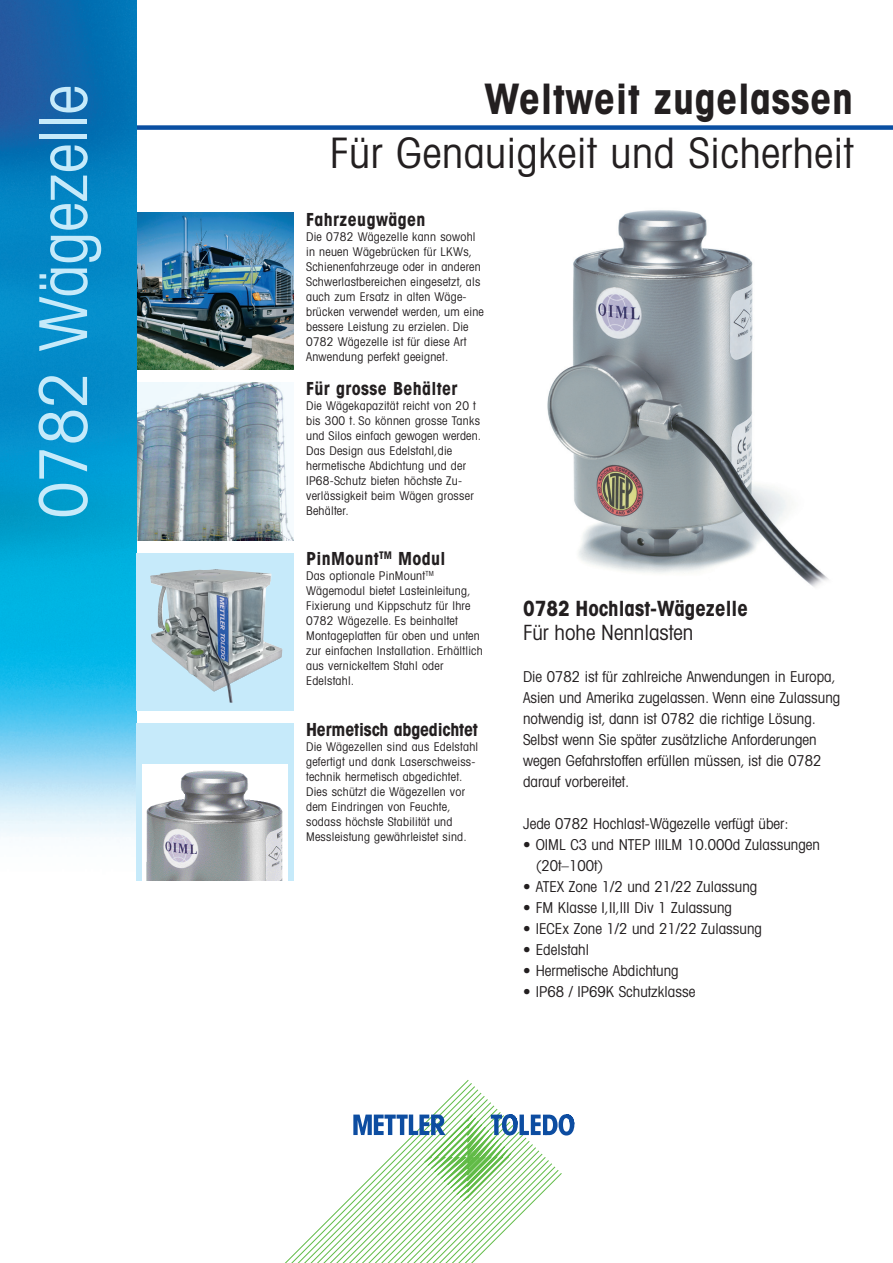
<style>
.page{position:relative;width:893px;height:1263px;background:#fff}
.page>*{position:absolute;margin:0;border:0;box-sizing:border-box;transform-origin:0 0}
.t1{font:66px "Avant Gardefor MT Bk";color:#c6eafa}
._1___Titel{font:42px "Avant Gardefor MT Bk";letter-spacing:.015em;color:#231f20}
._1___Titel-2{font:42px "Avant Gardefor MT Bd";letter-spacing:.015em;color:#231f20}
._3___Lauftext_10_14{font:21px "Avant Gardefor MT Bd";color:#231f20}
._3___Lauftext_10_14-2{font:21px "Avant Gardefor MT Bk";color:#231f20}
.Lauf10_14{font:18px "Avant Gardefor MT Bd";letter-spacing:.02em;color:#231f20}
.Lauf10_14-2{font:18px "Avant Gardefor MT Bd";letter-spacing:-.01em;color:#231f20}
.Lauftext_10_14{font:15px/21px "Avant Gardefor MT Bk";color:#231f20}
.Bildlegende_linksbün{font:12px/15px "Avant Gardefor MT Bk";letter-spacing:.02em;color:#231f20}
.Lauf10_14-3{font:12px/15px "Avant Gardefor MT Bk";letter-spacing:.02em;color:#231f20}
</style>
<div class="page">
<img style="left:136px;top:213px;width:157px;height:157px">
<img style="left:136px;top:383px;width:157px;height:157px">
<div style="left:111px;top:125px;width:782px;height:5px;background:#0a4fa2"></div>
<img style="left:0;top:0;width:136px;height:838px">
<svg style="left:285px;top:1080px;width:250px;height:183px"></svg>
<svg style="left:353px;top:1114px;width:221px;height:87px"></svg>
<div style="left:136px;top:553px;width:157px;height:157px;background:#c6eafa"></div>
<img style="left:150px;top:569px;width:132px;height:134px">
<div style="left:136px;top:723px;width:157px;height:158px;background:#c6eafa"></div>
<img style="left:142px;top:764px;width:146px;height:117px">
<img style="left:547px;top:210px;width:282px;height:377px">
<p class="t1" style="left:23px;top:518px;width:435px;rotate:-90deg">0782 Wägezelle</p>
<p class="_1___Titel-2" style="left:484px;top:72px;width:370px">Weltweit zugelassen</p>
<p class="_1___Titel" style="left:330px;top:127px;width:525px">Für Genauigkeit und Sicherheit</p>
<p class="Lauf10_14" style="left:306px;top:208px;width:121px">Fahrzeugwägen</p>
<p class="Lauf10_14-3" style="left:306px;top:229px;width:179px">Die 0782 Wägezelle kann sowohl in neuen Wägebrücken für LKWs,<br>Schienenfahrzeuge oder in anderen<br>Schwerlastbereichen eingesetzt, als auch zum Ersatz in alten Wäge&shy;brücken verwendet werden, um eine bessere Leistung zu erzielen. Die<br>0782 Wägezelle ist für diese Art<br>Anwendung perfekt geeignet.</p>
<p class="Lauf10_14" style="left:306px;top:377px;width:153px">Für grosse Behälter</p>
<p class="Bildlegende_linksbün" style="left:306px;top:398px;width:171px">Die Wägekapazität reicht von 20 t</p>
<p class="Bildlegende_linksbün" style="left:306px;top:413px;width:177px;text-align:justify">bis 300 t. So können grosse Tanks und Silos einfach gewogen werden.<br>Das Design aus Edelstahl,die</p>
<p class="Bildlegende_linksbün" style="left:306px;top:458px;width:169px">hermetische Abdichtung und der<br>IP68-Schutz bieten höchste Zu&shy;verlässigkeit beim Wägen grosser<br>Behälter.</p>
<p class="Lauf10_14" style="left:306px;top:547px;width:141px">PinMount<sup>TM</sup> Modul</p>
<p class="Bildlegende_linksbün" style="left:306px;top:568px;width:129px">Das optionale PinMount<sup>TM</sup></p>
<p class="Bildlegende_linksbün" style="left:306px;top:583px;width:178px">Wägemodul bietet Lasteinleitung,<br>Fixierung und Kippschutz für Ihre<br>0782 Wägezelle. Es beinhaltet<br>Montageplatten für oben und unten zur einfachen Installation. Erhältlich aus vernickeltem Stahl oder<br>Edelstahl.</p>
<p class="Lauf10_14-2" style="left:306px;top:718px;width:173px">Hermetisch abgedichtet</p>
<p class="Bildlegende_linksbün" style="left:306px;top:739px;width:174px">Die Wägezellen sind aus Edelstahl</p>
<p class="Bildlegende_linksbün" style="left:306px;top:754px;width:171px">gefertigt und dank Laserschweiss&shy;technik hermetisch abgedichtet.<br>Dies schützt die Wägezellen vor dem Eindringen von Feuchte, sodass höchste Stabilität und</p>
<p class="Bildlegende_linksbün" style="left:306px;top:829px;width:162px">Messleistung gewährleistet sind.</p>
<p class="_3___Lauftext_10_14" style="left:523px;top:595px;width:226px">0782 Hochlast-Wägezelle</p>
<p class="_3___Lauftext_10_14-2" style="left:523px;top:619px;width:172px">Für hohe Nennlasten</p>
<p class="Lauftext_10_14" style="left:523px;top:666px;width:319px">Die 0782 ist für zahlreiche Anwendungen in Europa,<br>Asien und Amerika zugelassen. Wenn eine Zulassung notwendig ist, dann ist 0782 die richtige Lösung.</p>
<p class="Lauftext_10_14" style="left:523px;top:729px;width:300px">Selbst wenn Sie später zusätzliche Anforderungen wegen Gefahrstoffen erfüllen müssen, ist die 0782 darauf vorbereitet.</p>
<p class="Lauftext_10_14" style="left:523px;top:813px;width:267px">Jede 0782 Hochlast-Wägezelle verfügt über:</p>
<p class="Lauftext_10_14" style="left:536px;top:834px;width:286px;text-indent:-13px">• OIML C3 und NTEP IIILM 10.000d Zulassungen (20t–100t)</p>
<p class="Lauftext_10_14" style="left:523px;top:876px;width:236px">• ATEX Zone 1/2 und 21/22 Zulassung</p>
<p class="Lauftext_10_14" style="left:523px;top:897px;width:210px">• FM Klasse I,II,III Div 1 Zulassung</p>
<p class="Lauftext_10_14" style="left:523px;top:918px;width:241px">• IECEx Zone 1/2 und 21/22 Zulassung</p>
<p class="Lauftext_10_14" style="left:523px;top:939px;width:68px">• Edelstahl</p>
<p class="Lauftext_10_14" style="left:523px;top:960px;width:157px">• Hermetische Abdichtung</p>
<p class="Lauftext_10_14" style="left:523px;top:981px;width:174px">• IP68 / IP69K Schutzklasse</p>
</div>
